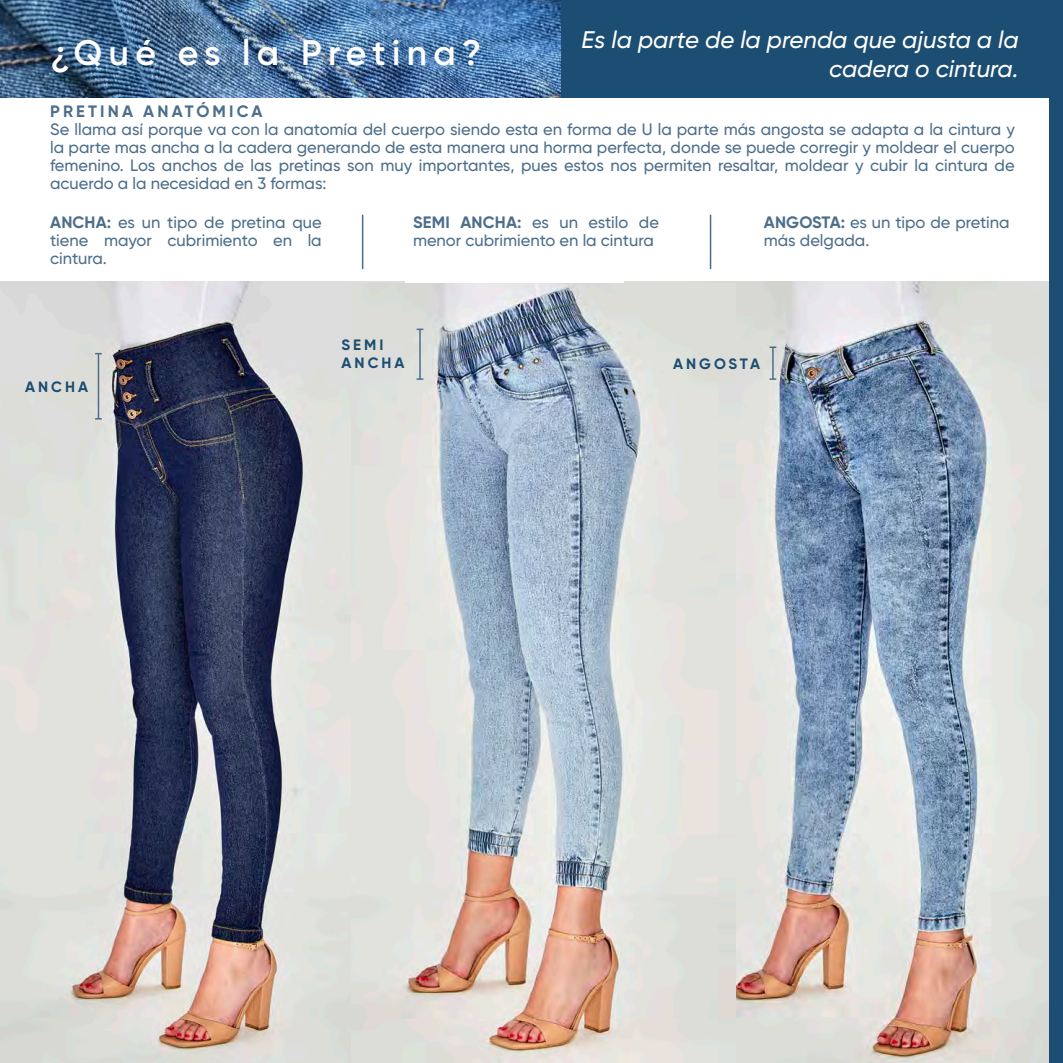
<style>
.page{position:relative;width:1063px;height:1063px;background:#fff}
.page>*{position:absolute;margin:0;border:0;box-sizing:border-box;transform-origin:0 0}
.t1{font:600 35.55px "Gilroy";letter-spacing:.175em;color:#fff}
.t2{font:italic 500 24px/28.8px "Gilroy";color:#fff;text-align:right}
.t3{font:500 16.5px/18px "Gilroy";color:#4d6e8b;text-align:justify}
.t4{font:700 16.5px "Gilroy";letter-spacing:.19em;color:#4d6e8b}
.t5{font:700 15px "Gilroy";letter-spacing:.2em;color:#1c4d72}
.s1{font-weight:700}
</style>
<div class="page">
<img style="left:0;top:282px;width:405px;height:781px">
<img style="left:625px;top:282px;width:424px;height:781px">
<img style="left:352px;top:283px;width:384px;height:780px">
<div style="left:0;top:0;width:1063px;height:97px;background:#1c4d72"></div>
<div style="left:1049px;top:23px;width:14px;height:1040px;background:#1c4d72"></div>
<hr style="left:98px;top:354px;width:1px;height:65px;background:#4d6e8b">
<svg style="left:95px;top:418px;width:7px;height:2px"></svg>
<hr style="left:419px;top:329px;width:2px;height:50px;background:#4d6e8b">
<svg style="left:417px;top:378px;width:6px;height:2px"></svg>
<hr style="left:772px;top:347px;width:2px;height:32px;background:#4d6e8b">
<img style="left:0;top:0;width:560px;height:97px">
<hr style="left:362px;top:215px;width:1px;height:54px;background:#4d6e8b">
<hr style="left:710px;top:215px;width:1px;height:54px;background:#4d6e8b">
<p class="t1" style="left:51px;top:30px;width:432px">¿Qué es la Pretina?</p>
<p class="t2" style="left:581px;top:25px;width:439px">Es la parte de la prenda que ajusta a la cadera o cintura.</p>
<p class="t4" style="left:50px;top:101px;width:214px">PRETINA ANATÓMICA</p>
<p class="t3" style="left:50px;top:120px;width:966px">Se llama así porque va con la anatomía del cuerpo siendo esta en forma de U la parte más angosta se adapta a la cintura y la parte mas ancha a la cadera generando de esta manera una horma perfecta, donde se puede corregir y moldear el cuerpo femenino. Los anchos de las pretinas son muy importantes, pues estos nos permiten resaltar, moldear y cubir la cintura de acuerdo a la necesidad en 3 formas:</p>
<p class="t3" style="left:413px;top:213px;width:247px"><span class="s1">SEMI ANCHA:</span> es un estilo de menor cubrimiento en la cintura</p>
<p class="t3" style="left:764px;top:213px;width:247px"><span class="s1">ANGOSTA:</span> es un tipo de pretina más delgada.</p>
<p class="t3" style="left:50px;top:213px;width:273px"><span class="s1">ANCHA:</span> es un tipo de pretina que tiene mayor cubrimiento en la cintura.</p>
<p class="t5" style="left:25px;top:377px;width:64px">ANCHA</p>
<p class="t5" style="left:342px;top:335px;width:43px">SEMI</p>
<p class="t5" style="left:342px;top:353px;width:64px">ANCHA</p>
<p class="t5" style="left:673px;top:355px;width:89px">ANGOSTA</p>
</div>
